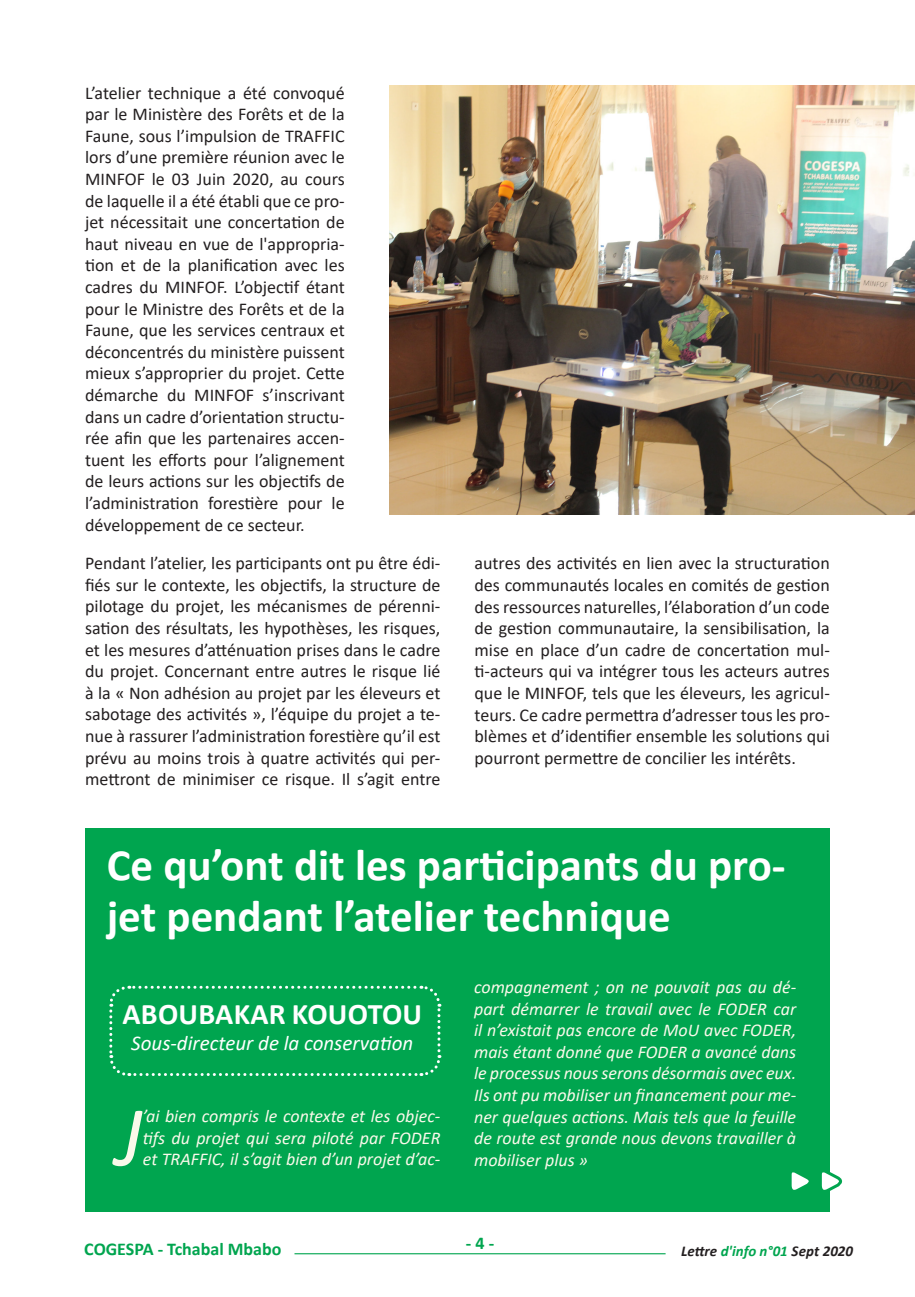
<style>
.page{position:relative;width:915px;height:1297px;background:#fff}
.page>*{position:absolute;margin:0;border:0;box-sizing:border-box;transform-origin:0 0}
.parragraphe{font:italic 86.1px "Calibri";color:#faf9ea}
.titre_orange_suite_3{font:700 45px/51px "Calibri";color:#fff}
.titre_orange_suite_3-2{font:700 30px "Calibri";letter-spacing:.01em;color:#fff}
.titre_orange_suite_3-3{font:italic 21px "Calibri";color:#fff}
.parragraphe-2{font:18px/21.6px "Calibri";color:#231f20;text-align:justify}
.parragraphe-3{font:italic 18px/21.6px "Calibri";color:#faf9ea;text-align:justify}
.t1{font:700 18px "Calibri";color:#00a54f}
.t2{font:italic 700 15px "Calibri";color:#231f20}
.s1{color:#00a54f}
</style>
<div class="page">
<hr style="left:294px;top:1253px;width:371px;height:1px;background:#00a54f">
<div style="left:85px;top:828px;width:744px;height:384px;background:#00a54f"></div>
<img style="left:389px;top:85px;width:525px;height:430px">
<svg style="left:109px;top:985px;width:333px;height:91px"></svg>
<svg style="left:791px;top:1167px;width:52px;height:27px"></svg>
<p class="parragraphe-2" style="left:85px;top:81px;width:261px">L’atelier technique a été convoqué par le Ministère des Forêts et de la Faune, sous l’impulsion de TRAFFIC lors d’une première réunion avec le MINFOF le 03 Juin 2020, au cours de laquelle il a été établi que ce pro&shy;jet nécessitait une concertation de haut niveau en vue de l'appropria&shy;tion et de la planification avec les cadres du MINFOF. L’objectif étant pour le Ministre des Forêts et de la Faune, que les services centraux et déconcentrés du ministère puissent mieux s’approprier du projet. Cette démarche du MINFOF s’inscrivant dans un cadre d’orientation structu&shy;rée afin que les partenaires accen&shy;tuent les efforts pour l’alignement de leurs actions sur les objectifs de l’administration forestière pour le développement de ce secteur.</p>
<p class="parragraphe-2" style="left:85px;top:552px;width:357px">Pendant l’atelier, les participants ont pu être édi&shy;fiés sur le contexte, les objectifs, la structure de pilotage du projet, les mécanismes de pérenni&shy;sation des résultats, les hypothèses, les risques, et les mesures d’atténuation prises dans le cadre du projet. Concernant entre autres le risque lié à la « Non adhésion au projet par les éleveurs et sabotage des activités », l’équipe du projet a te&shy;nue à rassurer l’administration forestière qu’il est prévu au moins trois à quatre activités qui per&shy;mettront de minimiser ce risque. Il s’agit entre</p>
<p class="parragraphe-2" style="left:474px;top:552px;width:357px">autres des activités en lien avec la structuration des communautés locales en comités de gestion des ressources naturelles, l’élaboration d’un code de gestion communautaire, la sensibilisation, la mise en place d’un cadre de concertation mul&shy;ti-acteurs qui va intégrer tous les acteurs autres que le MINFOF, tels que les éleveurs, les agricul&shy;teurs. Ce cadre permettra d’adresser tous les pro&shy;blèmes et d’identifier ensemble les solutions qui pourront permettre de concilier les intérêts.</p>
<p class="titre_orange_suite_3" style="left:107px;top:839px;width:680px">Ce qu’ont dit les participants du pro&shy;jet pendant l’atelier technique</p>
<p class="titre_orange_suite_3-2" style="left:122px;top:993px;width:301px">ABOUBAKAR KOUOTOU</p>
<p class="titre_orange_suite_3-3" style="left:131px;top:1028px;width:283px">Sous-directeur de la conservation</p>
<p class="parragraphe" style="left:115px;top:1077px;width:29px">J</p>
<p class="parragraphe-3" style="left:143px;top:1105px;width:299px">’ai bien compris le contexte et les objec&shy;tifs du projet qui sera piloté par FODER et TRAFFIC, il s’agit bien d’un projet d’ac-</p>
<p class="parragraphe-3" style="left:474px;top:975px;width:323px">compagnement ; on ne pouvait pas au dé&shy;part démarrer le travail avec le FODER car il n’existait pas encore de MoU avec FODER, mais étant donné que FODER a avancé dans le processus nous serons désormais avec eux.<br>Ils ont pu mobiliser un financement pour me&shy;ner quelques actions. Mais tels que la feuille de route est grande nous devons travailler à mobiliser plus »</p>
<p class="t1" style="left:84px;top:1236px;width:199px">COGESPA - Tchabal Mbabo</p>
<p class="t1" style="left:465px;top:1230px;width:30px">- 4 -</p>
<p class="t2" style="left:681px;top:1240px;width:173px">Lettre <span class="s1">d'info n°01</span> Sept 2020</p>
</div>
